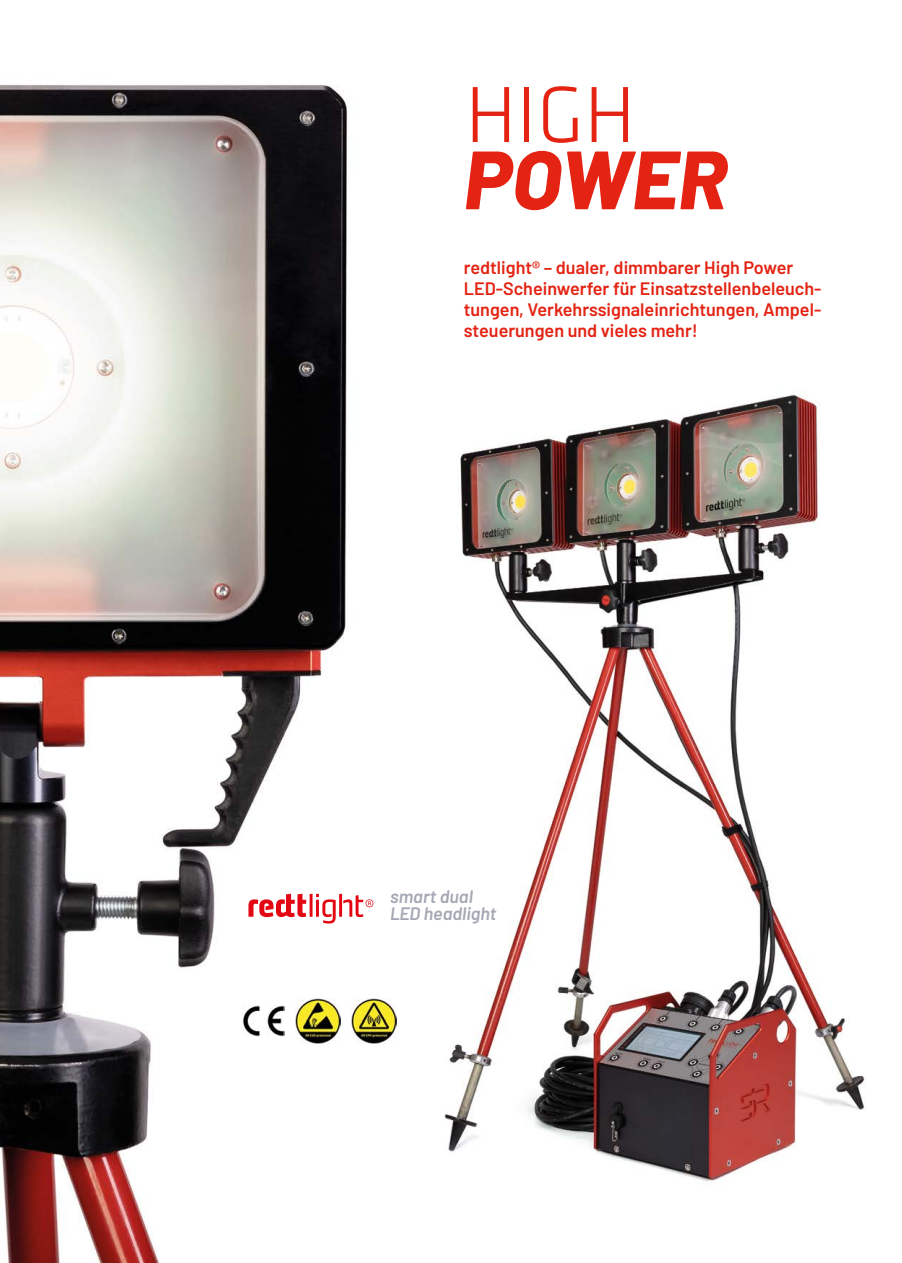
<style>
.page{position:relative;width:902px;height:1263px;background:#fff}
.page>*{position:absolute;margin:0;border:0;box-sizing:border-box;transform-origin:0 0}
.t1{font:italic 800 82.5px "Barlow";color:#e42313}
.t2{font:300 82.5px "Klavika";color:#e42313}
.t3{font:600 18px/21px "Barlow";color:#e42313}
.t4{font:italic 600 18px/16.2px "Barlow";color:#a4a8b4}
</style>
<div class="page">
<img style="left:0;top:84px;width:397px;height:1179px">
<img style="left:444px;top:394px;width:422px;height:788px">
<img style="left:242px;top:1006px;width:42px;height:30px">
<img style="left:296px;top:999px;width:44px;height:44px">
<img style="left:351px;top:999px;width:45px;height:44px">
<svg style="left:248px;top:894px;width:125px;height:29px"></svg>
<h1 class="t2" style="left:465px;top:72px;width:171px">HIGH</h1>
<h1 class="t1" style="left:463px;top:118px;width:265px">POWER</h1>
<p class="t3" style="left:463px;top:255px;width:359px">redtlight® – dualer, dimmbarer High Power LED-Scheinwerfer für Einsatzstellenbeleuch&shy;tungen, Verkehrssignaleinrichtungen, Ampel&shy;steuerungen und vieles mehr!</p>
<p class="t4" style="left:390px;top:887px;width:108px">smart dual<br>LED headlight</p>
</div>
